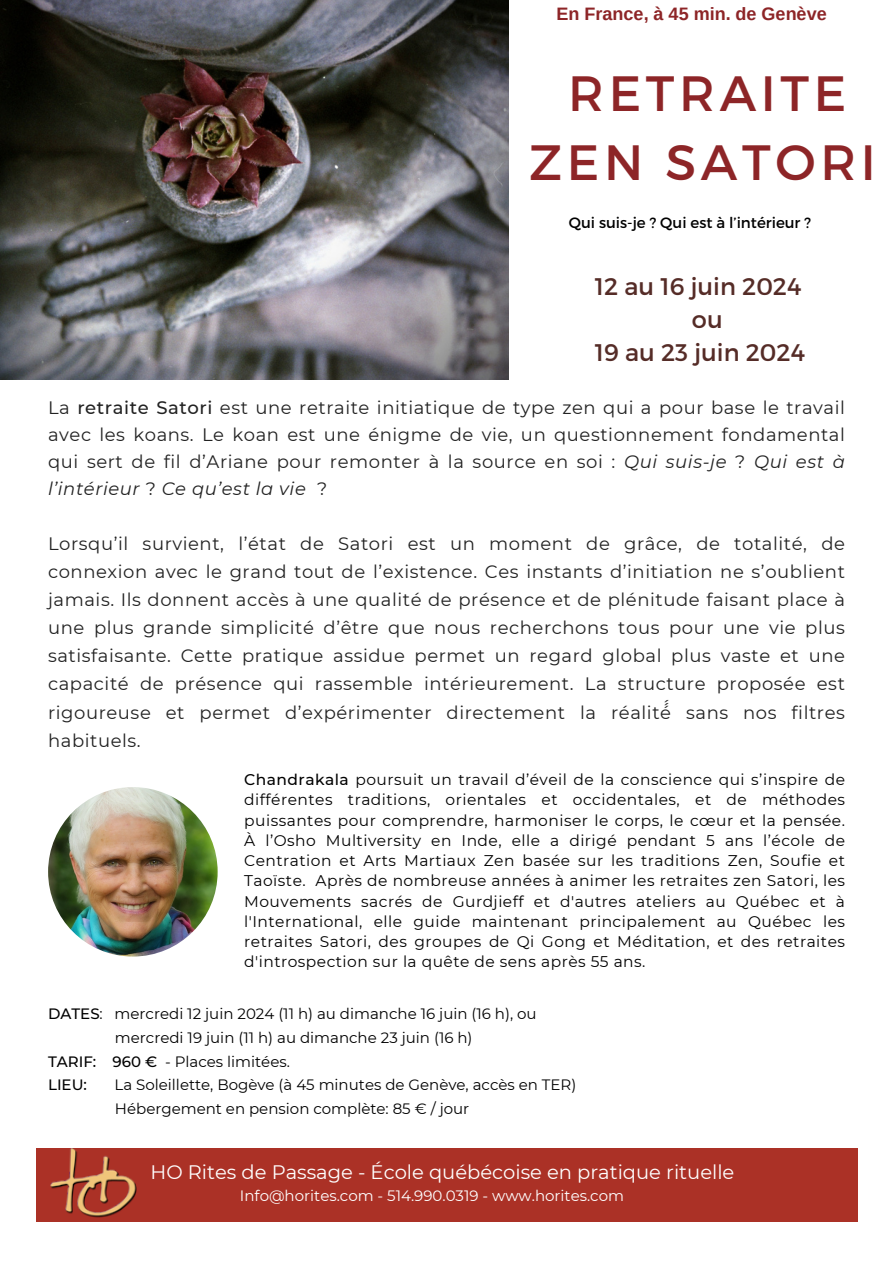
<style>
.page{position:relative;width:894px;height:1264px;background:#fff}
.page>*{position:absolute;margin:0;border:0;box-sizing:border-box;transform-origin:0 0}
.t1{font:49.5px "Montserrat";letter-spacing:.095em;color:#8d2527}
.t2{font:24px "Montserrat";color:#552c27}
.t3{font:19.5px "Montserrat";color:#fff}
.t4{font:18px/28.2px "Montserrat";letter-spacing:.03em;color:#222;text-align:justify}
.t5{font:700 18px "Arimo";color:#8d2527}
.t6{font:15.45px/20.2px "Montserrat";letter-spacing:.03em;color:#000;text-align:justify}
.t7{font:15px "Montserrat";color:#000}
.t8{font:15px "Montserrat";color:#fff}
.t9{font:500 15px "Montserrat";color:#000}
.s1{font-weight:500}
.s2{font-style:italic}
</style>
<div class="page">
<div style="left:36px;top:1148px;width:821px;height:73px;background:#ab3126"></div>
<img style="left:50px;top:1148px;width:87px;height:70px">
<img style="left:0;top:0;width:508px;height:379px">
<img style="left:48px;top:787px;width:169px;height:169px;border-radius:50%">
<p class="t5" style="left:556px;top:4px;width:271px">En France, à 45 min. de Genève</p>
<p class="t1" style="left:568px;top:61px;width:280px">RETRAITE</p>
<p class="t1" style="left:529px;top:130px;width:348px">ZEN SATORI</p>
<p class="t7" style="left:568px;top:213px;width:244px">Qui suis-je ? Qui est à l’intérieur ?</p>
<p class="t2" style="left:594px;top:271px;width:208px">12 au 16 juin 2024</p>
<p class="t2" style="left:691px;top:304px;width:32px">ou</p>
<p class="t2" style="left:594px;top:336px;width:212px">19 au 23 juin 2024</p>
<p class="t4" style="left:48px;top:393px;width:798px;line-height:27px">La <span class="s1">retraite Satori</span> est une retraite initiatique de type zen qui a pour base le travail avec les koans. Le koan est une énigme de vie, un questionnement fondamental qui sert de fil d’Ariane pour remonter à la source en soi : <span class="s2">Qui suis-je</span> ? <span class="s2">Qui est à l’intérieur</span> ? <span class="s2">Ce qu’est la vie</span> ?</p>
<p class="t4" style="left:48px;top:529px;width:798px">Lorsqu’il survient, l’état de Satori est un moment de grâce, de totalité, de connexion avec le grand tout de l’existence. Ces instants d’initiation ne s’oublient jamais. Ils donnent accès à une qualité de présence et de plénitude faisant place à une plus grande simplicité d’être que nous recherchons tous pour une vie plus satisfaisante. Cette pratique assidue permet un regard global plus vaste et une capacité de présence qui rassemble intérieurement. La structure proposée est rigoureuse et permet d’expérimenter directement la réalité́́</p>
<p class="t4" style="left:686px;top:698px;width:160px">sans nos filtres</p>
<p class="t4" style="left:48px;top:726px;width:94px">habituels.</p>
<p class="t6" style="left:244px;top:769px;width:602px"><span class="s1">Chandrakala</span> poursuit un travail d’éveil de la conscience qui s’inspire de différentes traditions, orientales et occidentales, et de méthodes puissantes pour comprendre, harmoniser le corps, le cœur et la pensée.<br>À l’Osho Multiversity en Inde, elle a dirigé pendant 5 ans l’école de Centration et Arts Martiaux Zen basée sur les traditions Zen, Soufie et Taoïste. Après de nombreuse années à animer les retraites zen Satori, les Mouvements sacrés de Gurdjieff et d'autres ateliers au Québec et à l'International, elle guide maintenant principalement au Québec les retraites Satori, des groupes de Qi Gong et Méditation, et des retraites d'introspection sur la quête de sens après 55 ans.</p>
<p class="t7" style="left:48px;top:1004px;width:490px"><span class="s1">DATES</span>: mercredi 12 juin 2024 (11 h) au dimanche 16 juin (16 h), ou</p>
<p class="t7" style="left:115px;top:1028px;width:359px">mercredi 19 juin (11 h) au dimanche 23 juin (16 h)</p>
<p class="t7" style="left:48px;top:1052px;width:243px"><span class="s1">TARIF: 960 €</span> - Places limitées.</p>
<p class="t9" style="left:48px;top:1075px;width:40px">LIEU:</p>
<p class="t7" style="left:114px;top:1075px;width:463px">La Soleillette, Bogève (à 45 minutes de Genève, accès en TER)</p>
<p class="t7" style="left:115px;top:1099px;width:356px">Hébergement en pension complète: 85 € / jour</p>
<p class="t3" style="left:150px;top:1160px;width:585px">HO Rites de Passage - École québécoise en pratique rituelle</p>
<p class="t8" style="left:240px;top:1185px;width:385px">Info@horites.com - 514.990.0319 - www.horites.com</p>
</div>
